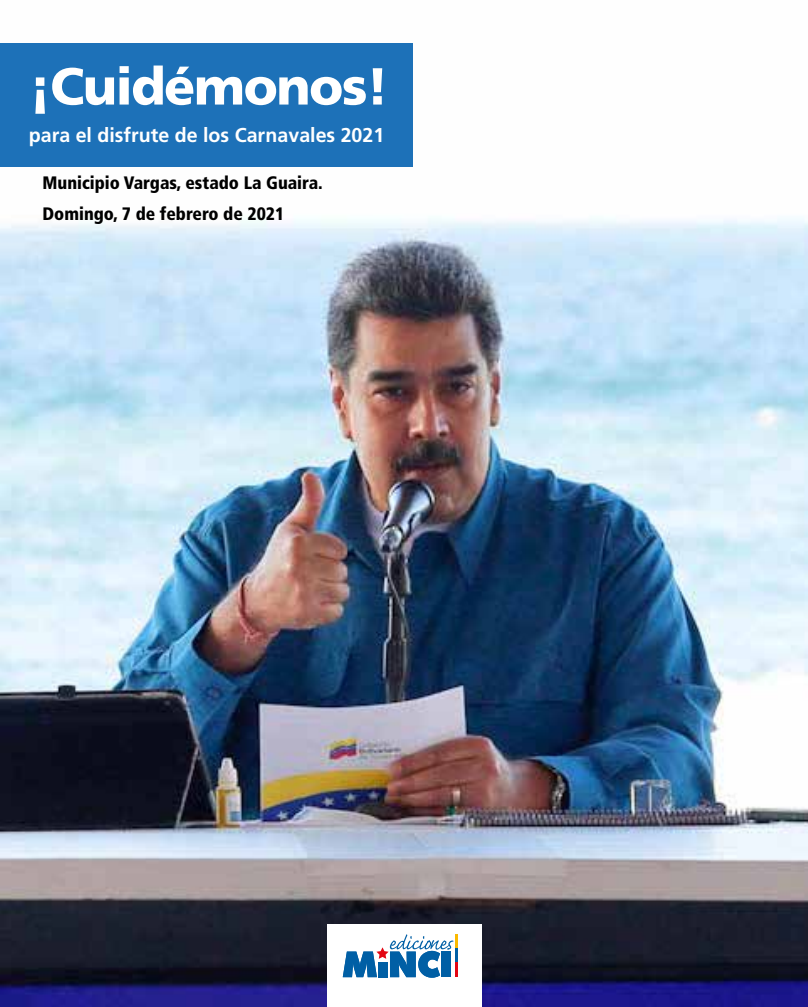
<style>
.page{position:relative;width:808px;height:1007px;background:#fff}
.page>*{position:absolute;margin:0;border:0;box-sizing:border-box;transform-origin:0 0}
.t1{font:900 52px "Frutiger LT Std";letter-spacing:-.025em;color:#fff}
.t2{font:700 20px "Frutiger LT Std";color:#fff}
.t3{font:900 condensed 18px/31px "Frutiger LT Std";color:#000}
</style>
<div class="page">
<img style="left:0;top:43px;width:808px;height:963px">
<div style="left:0;top:43px;width:412px;height:123px;background:#1d71b8"></div>
<div style="left:327px;top:924px;width:154px;height:82px;background:#fff"></div>
<svg style="left:343px;top:934px;width:110px;height:43px"></svg>
<hr style="left:455px;top:934px;width:3px;height:14px;background:#fbba00">
<hr style="left:455px;top:948px;width:3px;height:14px;background:#005fa5">
<hr style="left:455px;top:962px;width:3px;height:14px;background:#e30613">
<h1 class="t1" style="left:29px;top:55px;width:361px">¡Cuidémonos!</h1>
<p class="t2" style="left:29px;top:123px;width:357px">para el disfrute de los Carnavales 2021</p>
<p class="t3" style="left:43px;top:167px;width:282px">Municipio Vargas, estado La Guaira.<br>Domingo, 7 de febrero de 2021</p>
</div>
